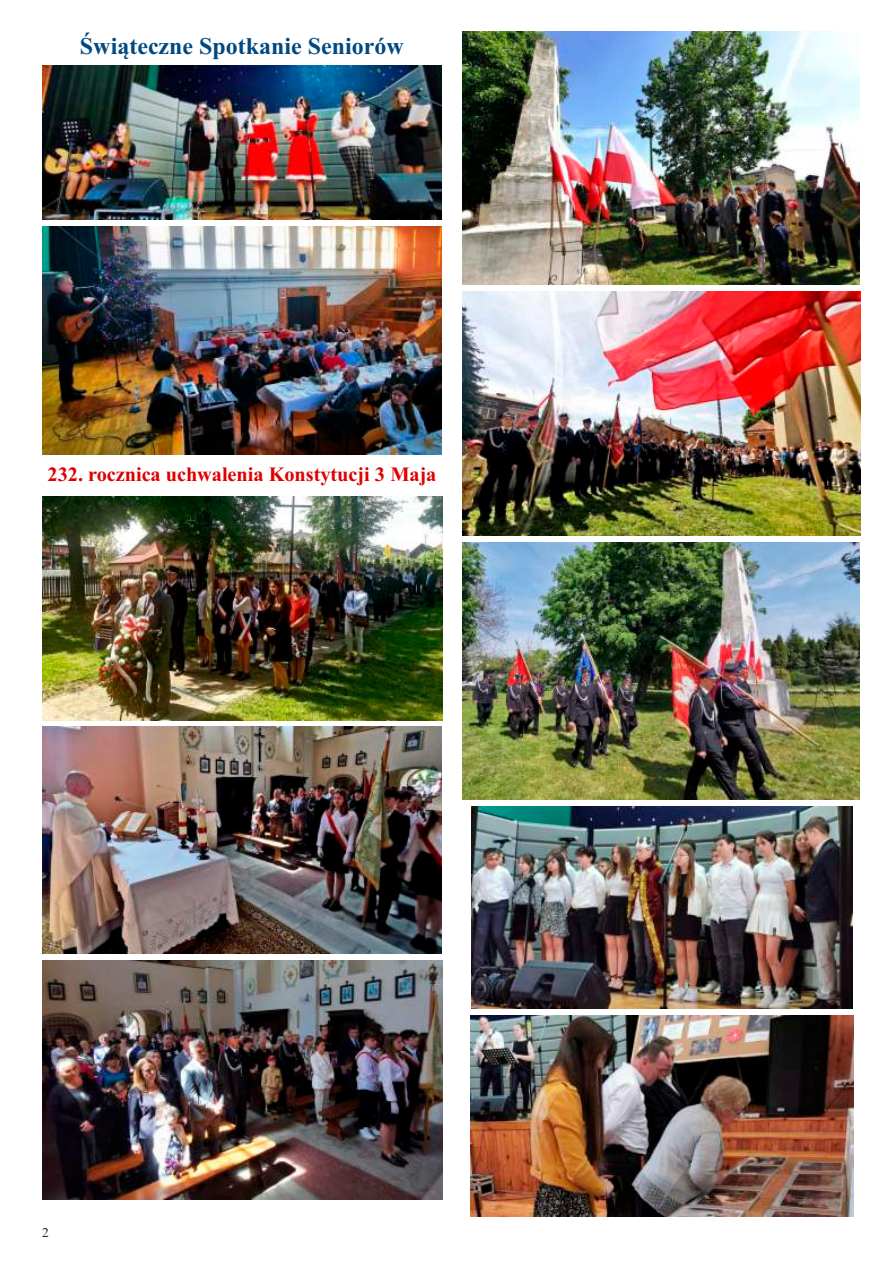
<style>
.page{position:relative;width:893px;height:1263px;background:#fff}
.page>*{position:absolute;margin:0;border:0;box-sizing:border-box;transform-origin:0 0}
.t1{font:700 24px "Times New Roman";color:#004880}
.t2{font:700 20.4px "Times New Roman";color:#df0000}
.t3{font:13.5px "Times New Roman";color:#2a2a29}
</style>
<div class="page">
<img style="left:43px;top:66px;width:399px;height:153px">
<img style="left:43px;top:226px;width:399px;height:229px">
<img style="left:43px;top:496px;width:399px;height:224px">
<img style="left:43px;top:727px;width:398px;height:226px">
<img style="left:43px;top:961px;width:399px;height:238px">
<img style="left:463px;top:31px;width:397px;height:253px">
<img style="left:463px;top:291px;width:397px;height:244px">
<img style="left:463px;top:542px;width:396px;height:257px">
<img style="left:471px;top:806px;width:382px;height:202px">
<img style="left:471px;top:1015px;width:382px;height:202px">
<p class="t1" style="left:80px;top:37px;width:325px">Świąteczne Spotkanie Seniorów</p>
<p class="t2" style="left:48px;top:468px;width:390px">232. rocznica uchwalenia Konstytucji 3 Maja</p>
<p class="t3" style="left:42px;top:1228px;width:8px">2</p>
</div>
